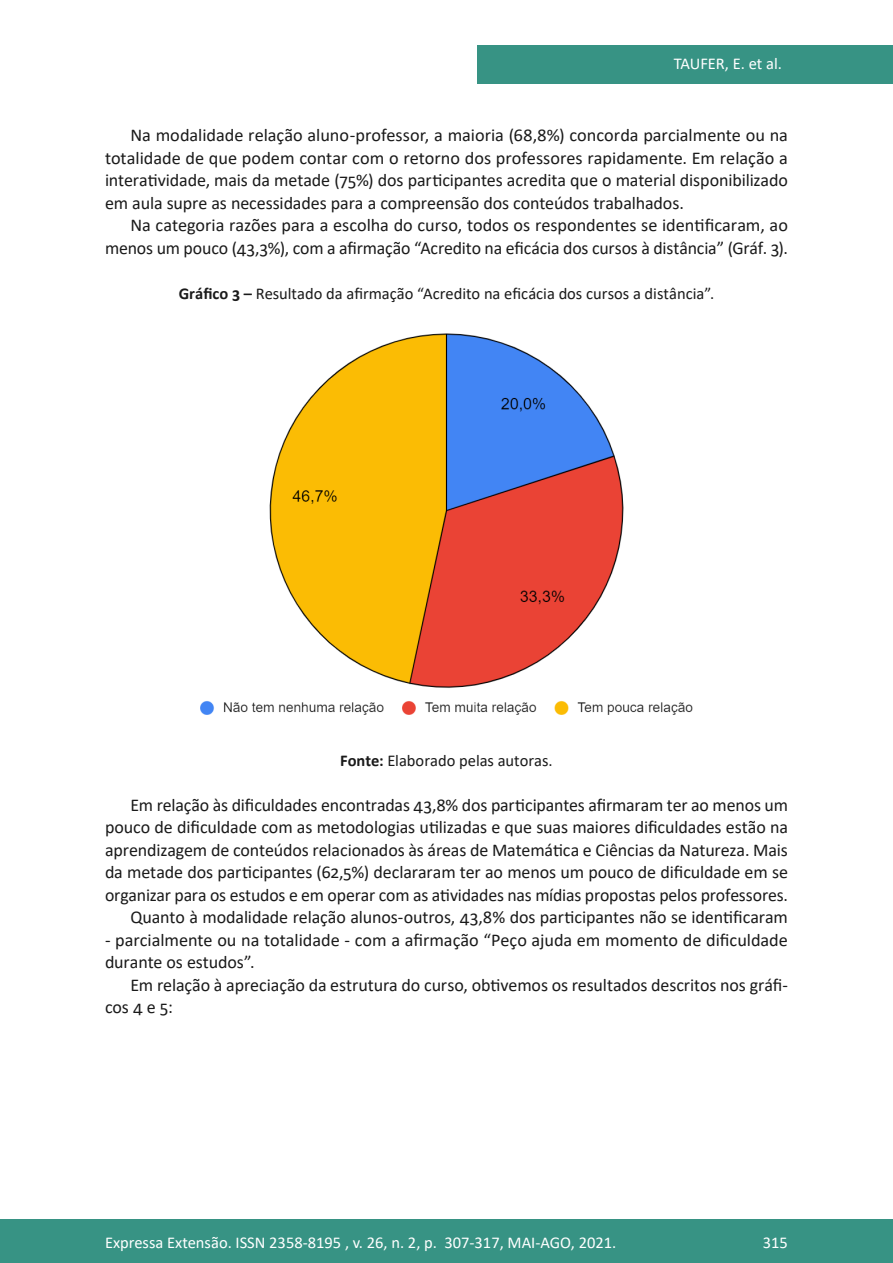
<style>
.page{position:relative;width:893px;height:1263px;background:#fff}
.page>*{position:absolute;margin:0;border:0;box-sizing:border-box;transform-origin:0 0}
.Principal_-_Texto{font:18px/22.5px "Calibri";letter-spacing:-.005em;color:#1a1a1a;text-align:justify}
.t1{font:16.5px "Calibri";color:#fff}
.Imagens_-_Título{font:16.5px "Calibri";color:#1a1a1a}
.Imagens_-_Legenda{font:16.5px "Calibri";color:#1a1a1a}
.s1{font-weight:700}
</style>
<div class="page">
<div style="left:477px;top:45px;width:416px;height:39px;background:#379384"></div>
<div style="left:0;top:1219px;width:893px;height:44px;background:#379384"></div>
<img style="left:200px;top:333px;width:493px;height:382px">
<p class="t1" style="left:674px;top:52px;width:110px">TAUFER, E. et al.</p>
<p class="Principal_-_Texto" style="left:105px;top:123px;width:684px;text-indent:26px">Na modalidade relação aluno-professor, a maioria (68,8%) concorda parcialmente ou na totalidade de que podem contar com o retorno dos professores rapidamente. Em relação a interatividade, mais da metade (75%) dos participantes acredita que o material disponibilizado em aula supre as necessidades para a compreensão dos conteúdos trabalhados.</p>
<p class="Principal_-_Texto" style="left:105px;top:213px;width:684px;text-align:right">Na categoria razões para a escolha do curso, todos os respondentes se identificaram, ao menos um pouco (43,3%), com a afirmação “Acredito na eficácia dos cursos à distância” (Gráf. 3).</p>
<p class="Imagens_-_Título" style="left:179px;top:282px;width:537px"><span class="s1">Gráfico 3 –</span> Resultado da afirmação “Acredito na eficácia dos cursos a distância”.</p>
<p class="Imagens_-_Legenda" style="left:340px;top:749px;width:214px"><span class="s1">Fonte:</span> Elaborado pelas autoras.</p>
<p class="Principal_-_Texto" style="left:105px;top:793px;width:684px;text-indent:26px">Em relação às dificuldades encontradas 43,8% dos participantes afirmaram ter ao menos um pouco de dificuldade com as metodologias utilizadas e que suas maiores dificuldades estão na aprendizagem de conteúdos relacionados às áreas de Matemática e Ciências da Natureza. Mais da metade dos participantes (62,5%) declararam ter ao menos um pouco de dificuldade em se organizar para os estudos e em operar com as atividades nas mídias propostas pelos professores.</p>
<p class="Principal_-_Texto" style="left:130px;top:906px;width:659px">Quanto à modalidade relação alunos-outros, 43,8% dos participantes não se identificaram</p>
<p class="Principal_-_Texto" style="left:105px;top:928px;width:684px">- parcialmente ou na totalidade - com a afirmação “Peço ajuda em momento de dificuldade durante os estudos”.</p>
<p class="Principal_-_Texto" style="left:105px;top:973px;width:684px;text-indent:26px">Em relação à apreciação da estrutura do curso, obtivemos os resultados descritos nos gráfi&shy;cos 4 e 5:</p>
<p class="t1" style="left:105px;top:1230px;width:513px">Expressa Extensão. ISSN 2358-8195 , v. 26, n. 2, p. 307-317, MAI-AGO, 2021.</p>
<p class="t1" style="left:763px;top:1230px;width:27px">315</p>
</div>
